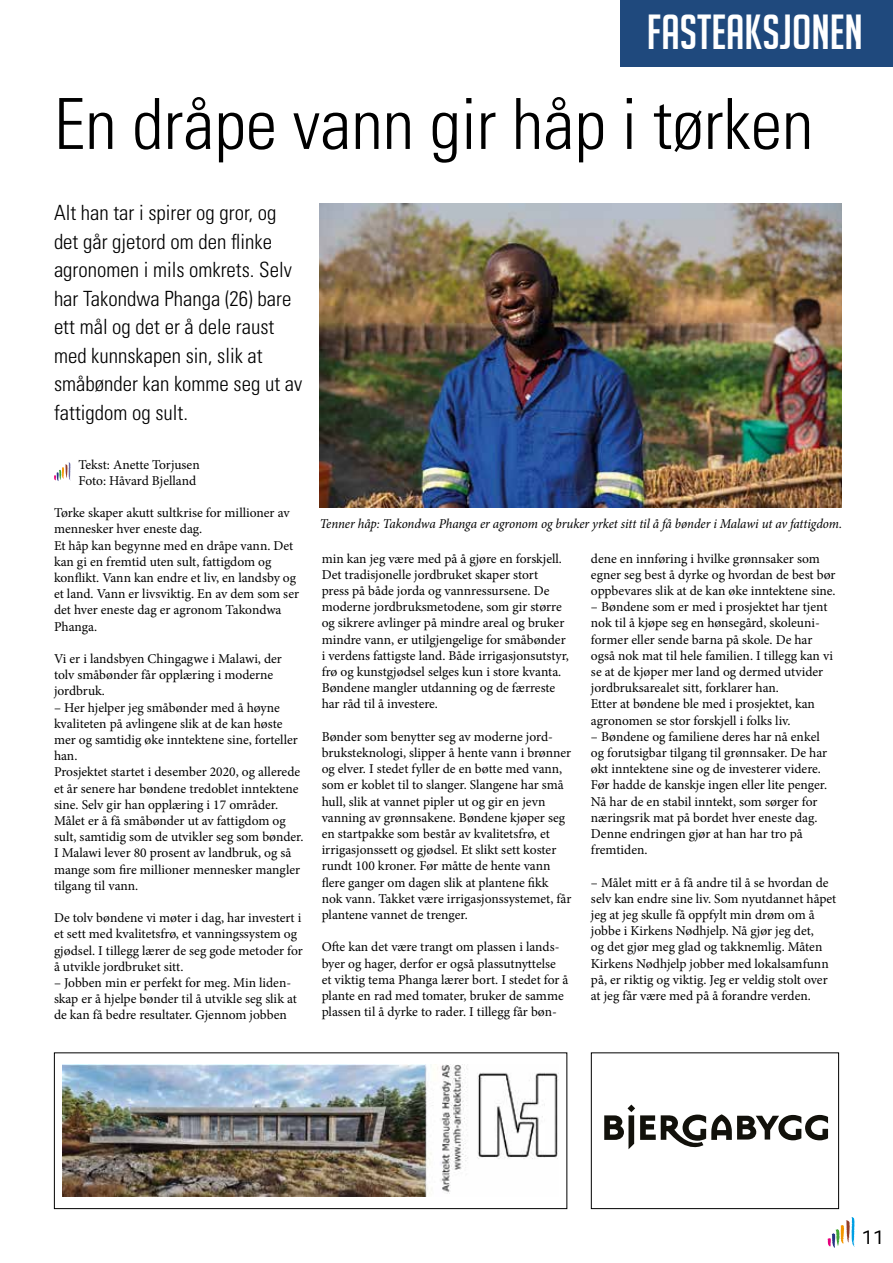
<style>
.page{position:relative;width:893px;height:1263px;background:#fff}
.page>*{position:absolute;margin:0;border:0;box-sizing:border-box;transform-origin:0 0}
.t1{font:300 condensed 70.5px "Univers";color:#000}
.t2{font:48px "Big Noodle Titling";color:#fff}
.t3{font:300 condensed 21px/28.5px "Univers";color:#000}
.t4{font:18px "Sansa Std";color:#000}
.t5{font:13.5px/16.2px "Minion Pro";color:#000}
.t6{font:italic 13.5px "Minion Pro";letter-spacing:-.005em;color:#000;scale:.96 1}
</style>
<div class="page">
<svg style="left:828px;top:1217px;width:27px;height:31px"></svg>
<div style="left:54px;top:1052px;width:513px;height:157px;border:1px solid #000"></div>
<div style="left:591px;top:1052px;width:248px;height:157px;border:1px solid #000"></div>
<svg style="left:604px;top:1104px;width:224px;height:46px"></svg>
<img style="left:320px;top:204px;width:521px;height:303px">
<div style="left:621px;top:0;width:272px;height:67px;background:#1f497d"></div>
<svg style="left:54px;top:462px;width:17px;height:19px"></svg>
<img style="left:62px;top:1064px;width:496px;height:133px">
<h2 class="t2" style="left:647px;top:6px;width:218px">FASTEAKSJONEN</h2>
<h1 class="t1" style="left:54px;top:82px;width:761px">En dråpe vann gir håp i tørken</h1>
<h3 class="t3" style="left:54px;top:199px;width:250px">Alt han tar i spirer og gror, og det går gjetord om den flinke agronomen i mils omkrets. Selv har Takondwa Phanga (26) bare ett mål og det er å dele raust med kunnskapen sin, slik at småbønder kan komme seg ut av fattigdom og sult.</h3>
<p class="t5" style="left:79px;top:456px;width:123px">Tekst: Anette Torjusen<br>Foto: Håvard Bjelland</p>
<p class="t5" style="left:54px;top:505px;width:247px">Tørke skaper akutt sultkrise for millioner av mennesker hver eneste dag.<br>Et håp kan begynne med en dråpe vann. Det kan gi en fremtid uten sult, fattigdom og konflikt. Vann kan endre et liv, en landsby og et land. Vann er livsviktig. En av dem som ser det hver eneste dag er agronom Takondwa Phanga.</p>
<p class="t5" style="left:54px;top:651px;width:229px">Vi er i landsbyen Chingagwe i Malawi, der tolv småbønder får opplæring i moderne jordbruk.</p>
<p class="t5" style="left:54px;top:699px;width:251px">– Her hjelper jeg småbønder med å høyne kvaliteten på avlingene slik at de kan høste mer og samtidig øke inntektene sine, forteller han.<br>Prosjektet startet i desember 2020, og allerede et år senere har bøndene tredoblet inntektene sine. Selv gir han opplæring i 17 områder.<br>Målet er å få småbønder ut av fattigdom og sult, samtidig som de utvikler seg som bønder.<br>I Malawi lever 80 prosent av landbruk, og så mange som fire millioner mennesker mangler tilgang til vann.</p>
<p class="t5" style="left:54px;top:910px;width:250px">De tolv bøndene vi møter i dag, har investert i et sett med kvalitetsfrø, et vanningssystem og gjødsel. I tillegg lærer de seg gode metoder for å utvikle jordbruket sitt.</p>
<p class="t5" style="left:54px;top:975px;width:244px">– Jobben min er perfekt for meg. Min liden&shy;skap er å hjelpe bønder til å utvikle seg slik at de kan få bedre resultater. Gjennom jobben</p>
<p class="t6" style="left:320px;top:515px;width:546px">Tenner håp: Takondwa Phanga er agronom og bruker yrket sitt til å få bønder i Malawi ut av fattigdom.</p>
<p class="t5" style="left:322px;top:550px;width:249px">min kan jeg være med på å gjøre en forskjell.<br>Det tradisjonelle jordbruket skaper stort<br>press på både jorda og vannressursene. De moderne jordbruksmetodene, som gir større og sikrere avlinger på mindre areal og bruker mindre vann, er utilgjengelige for småbønder i verdens fattigste land. Både irrigasjonsutstyr, frø og kunstgjødsel selges kun i store kvanta.<br>Bøndene mangler utdanning og de færreste har råd til å investere.</p>
<p class="t5" style="left:322px;top:728px;width:251px">Bønder som benytter seg av moderne jord&shy;bruksteknologi, slipper å hente vann i brønner og elver. I stedet fyller de en bøtte med vann, som er koblet til to slanger. Slangene har små hull, slik at vannet pipler ut og gir en jevn vanning av grønnsakene. Bøndene kjøper seg en startpakke som består av kvalitetsfrø, et irrigasjonssett og gjødsel. Et slikt sett koster rundt 100 kroner. Før måtte de hente vann flere ganger om dagen slik at plantene fikk nok vann. Takket være irrigasjonssystemet, får plantene vannet de trenger.</p>
<p class="t5" style="left:322px;top:939px;width:248px">Ofte kan det være trangt om plassen i lands&shy;byer og hager, derfor er også plassutnyttelse et viktig tema Phanga lærer bort. I stedet for å plante en rad med tomater, bruker de samme plassen til å dyrke to rader. I tillegg får bøn-</p>
<p class="t5" style="left:591px;top:550px;width:246px">dene en innføring i hvilke grønnsaker som egner seg best å dyrke og hvordan de best bør oppbevares slik at de kan øke inntektene sine.</p>
<p class="t5" style="left:591px;top:599px;width:244px">– Bøndene som er med i prosjektet har tjent nok til å kjøpe seg en hønsegård, skoleuni&shy;former eller sende barna på skole. De har også nok mat til hele familien. I tillegg kan vi se at de kjøper mer land og dermed utvider jordbruksarealet sitt, forklarer han.<br>Etter at bøndene ble med i prosjektet, kan agronomen se stor forskjell i folks liv.</p>
<p class="t5" style="left:591px;top:728px;width:238px">– Bøndene og familiene deres har nå enkel og forutsigbar tilgang til grønnsaker. De har økt inntektene sine og de investerer videre.<br>Før hadde de kanskje ingen eller lite penger.<br>Nå har de en stabil inntekt, som sørger for næringsrik mat på bordet hver eneste dag.<br>Denne endringen gjør at han har tro på fremtiden.</p>
<p class="t5" style="left:591px;top:874px;width:247px">– Målet mitt er å få andre til å se hvordan de selv kan endre sine liv. Som nyutdannet håpet jeg at jeg skulle få oppfylt min drøm om å jobbe i Kirkens Nødhjelp. Nå gjør jeg det,<br>og det gjør meg glad og takknemlig. Måten Kirkens Nødhjelp jobber med lokalsamfunn på, er riktig og viktig. Jeg er veldig stolt over at jeg får være med på å forandre verden.</p>
<h3 class="t4" style="left:862px;top:1226px;width:24px">11</h3>
</div>
